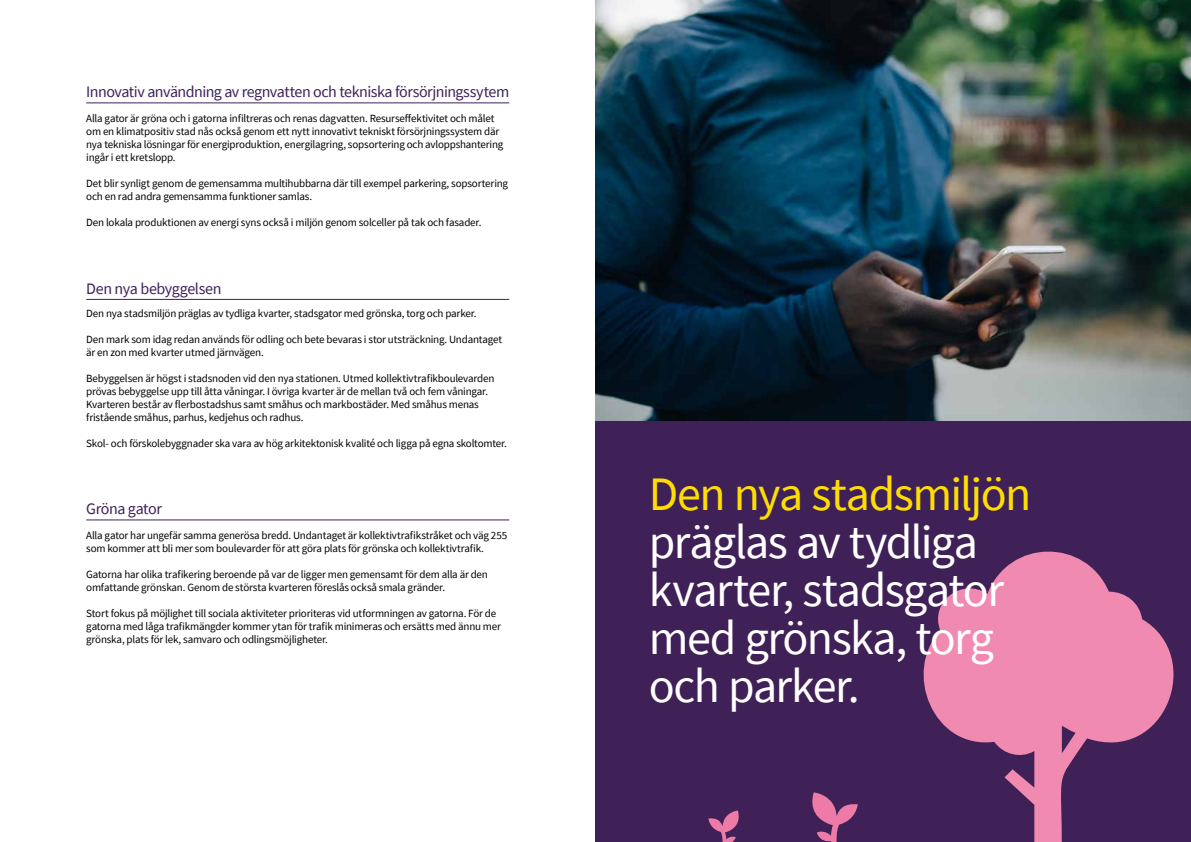
<style>
.page{position:relative;width:1191px;height:842px;background:#fff}
.page>*{position:absolute;margin:0;border:0;box-sizing:border-box;transform-origin:0 0}
.t1{font:48px/48px "Source Sans Pro";letter-spacing:-.03em;color:#fff}
.t2{font:48px "Source Sans Pro";letter-spacing:-.03em;color:#fddd02}
.t3{font:16px "Source Sans Pro";letter-spacing:-.03em;color:#3f2158}
.t4{font:11px/13px "Source Sans Pro";letter-spacing:-.015em;color:#000}
</style>
<div class="page">
<hr style="left:86px;top:103px;width:423px;height:1px;background:#3f2158">
<hr style="left:86px;top:299px;width:423px;height:1px;background:#3f2158">
<hr style="left:86px;top:520px;width:423px;height:1px;background:#3f2158">
<img style="left:595px;top:0;width:596px;height:421px">
<div style="left:595px;top:421px;width:596px;height:421px;background:#3f2158"></div>
<svg style="left:923px;top:551px;width:251px;height:291px;fill:#f08ab1"></svg>
<svg style="left:812px;top:792px;width:46px;height:50px"></svg>
<svg style="left:708px;top:810px;width:31px;height:32px"></svg>
<h2 class="t3" style="left:86px;top:82px;width:424px">Innovativ användning av regnvatten och tekniska försörjningssytem</h2>
<p class="t4" style="left:86px;top:112px;width:419px">Alla gator är gröna och i gatorna infiltreras och renas dagvatten. Resurseffektivitet och målet om en klimatpositiv stad nås också genom ett nytt innovativt tekniskt försörjningssystem där nya tekniska lösningar för energiproduktion, energilagring, sopsortering och avloppshantering ingår i ett kretslopp.</p>
<p class="t4" style="left:86px;top:177px;width:423px">Det blir synligt genom de gemensamma multihubbarna där till exempel parkering, sopsortering och en rad andra gemensamma funktioner samlas.</p>
<p class="t4" style="left:86px;top:216px;width:397px">Den lokala produktionen av energi syns också i miljön genom solceller på tak och fasader.</p>
<h2 class="t3" style="left:86px;top:278px;width:137px">Den nya bebyggelsen</h2>
<p class="t4" style="left:86px;top:306px;width:392px">Den nya stadsmiljön präglas av tydliga kvarter, stadsgator med grönska, torg och parker.</p>
<p class="t4" style="left:86px;top:332px;width:417px">Den mark som idag redan används för odling och bete bevaras i stor utsträckning. Undantaget är en zon med kvarter utmed järnvägen.</p>
<p class="t4" style="left:86px;top:371px;width:410px">Bebyggelsen är högst i stadsnoden vid den nya stationen. Utmed kollektivtrafikboulevarden prövas bebyggelse upp till åtta våningar. I övriga kvarter är de mellan två och fem våningar.<br>Kvarteren består av flerbostadshus samt småhus och markbostäder. Med småhus menas fristående småhus, parhus, kedjehus och radhus.</p>
<p class="t4" style="left:86px;top:436px;width:422px">Skol- och förskolebyggnader ska vara av hög arkitektonisk kvalité och ligga på egna skoltomter.</p>
<h2 class="t3" style="left:86px;top:499px;width:77px">Gröna gator</h2>
<p class="t4" style="left:86px;top:529px;width:422px">Alla gator har ungefär samma generösa bredd. Undantaget är kollektivtrafikstråket och väg 255 som kommer att bli mer som boulevarder för att göra plats för grönska och kollektivtrafik.</p>
<p class="t4" style="left:86px;top:568px;width:403px">Gatorna har olika trafikering beroende på var de ligger men gemensamt för dem alla är den omfattande grönskan. Genom de största kvarteren föreslås också smala gränder.</p>
<p class="t4" style="left:86px;top:607px;width:416px">Stort fokus på möjlighet till sociala aktiviteter prioriteras vid utformningen av gatorna. För de gatorna med låga trafikmängder kommer ytan för trafik minimeras och ersätts med ännu mer grönska, plats för lek, samvaro och odlingsmöjligheter.</p>
<h1 class="t2" style="left:649px;top:463px;width:384px">Den nya stadsmiljön</h1>
<h1 class="t1" style="left:649px;top:517px;width:357px">präglas av tydliga kvarter, stadsgator med grönska, torg och parker.</h1>
</div>
